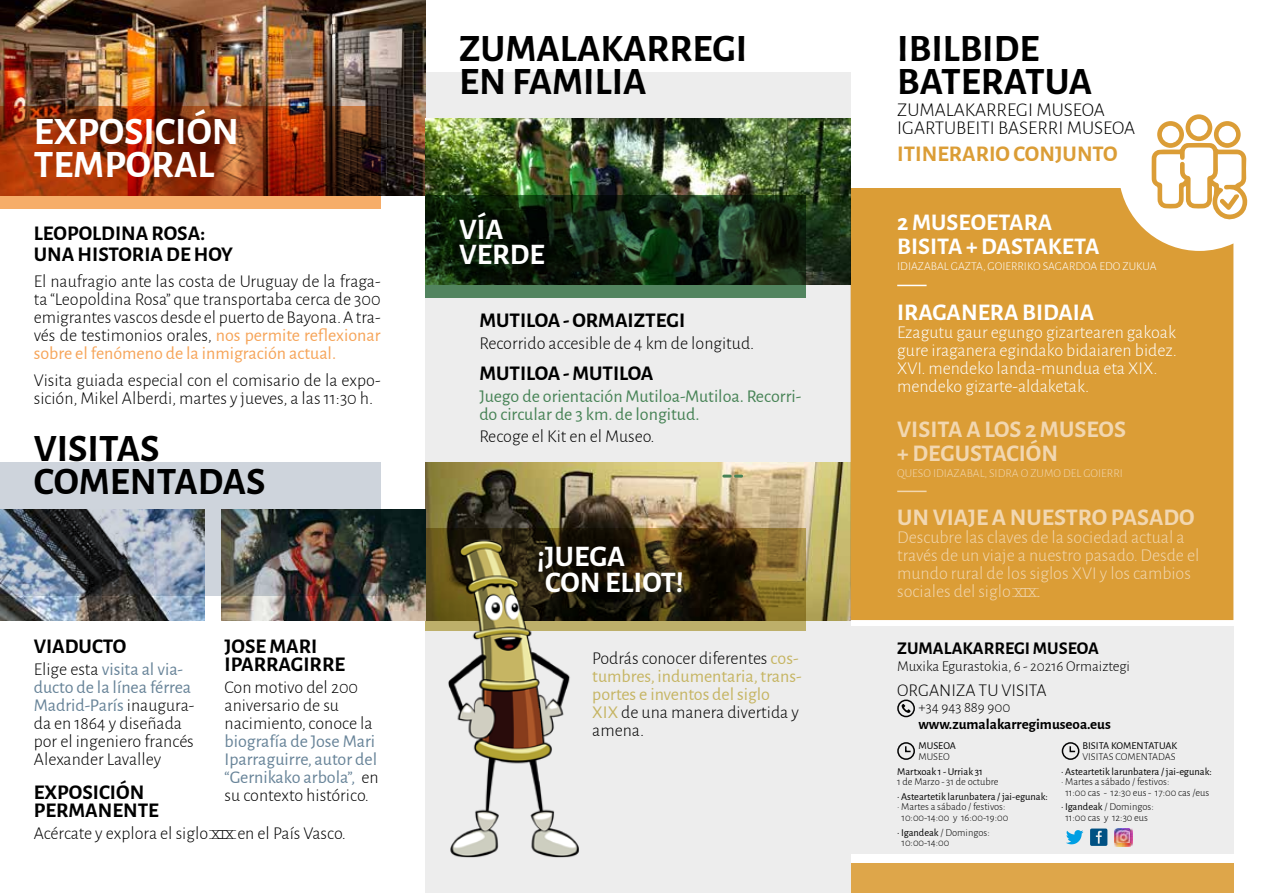
<style>
.page{position:relative;width:1276px;height:893px;background:#fff}
.page>*{position:absolute;margin:0;border:0;box-sizing:border-box;transform-origin:0 0}
.t1{font:700 39px/33px "Alegreya Sans";color:#000}
.t2{font:700 39px/33px "Alegreya Sans";color:#fff}
.t3{font:700 30px/25.5px "Alegreya Sans";color:#fff}
.t4{font:700 24px/24px "Alegreya Sans";color:#f2d7b0}
.t5{font:700 24px/24px "Alegreya Sans";color:#fff}
.t6{font:700 22.5px "Alegreya Sans";color:#db9d36}
.t7{font:700 21px/21px "Alegreya Sans";color:#000}
.t8{font:300 19.5px/18px "Alegreya Sans";color:#000}
.t9{font:300 18px/18px "Alegreya Sans";color:#000}
.t10{font:300 18px/18px "Alegreya Sans";color:#f2d7b0}
.t11{font:300 18px/18px "Alegreya Sans";color:#fff}
.t12{font:18px/18px "Alegreya Sans";color:#c6b563}
.t13{font:18px/18px "Alegreya Sans";color:#478356}
.t14{font:18px/18px "Alegreya Sans";color:#678398}
.t15{font:700 18px "Alegreya Sans";color:#000}
.t16{font:300 15px "Alegreya Sans";color:#000}
.t17{font:700 15px "Alegreya Sans";color:#000}
.t18{font:300 12px "Alegreya Sans";color:#fff}
.t19{font:300 12px "Alegreya Sans";color:#f2d7b0}
.t20{font:300 10.5px/10.5px "Alegreya Sans";color:#000;text-align:center}
.t21{font:10.5px "Alegreya Sans";color:#000}
.s1{font-weight:400;color:#f6a458}
.s2{font-weight:400;color:#678398}
.s3{font-weight:300;color:#000}
.s4{font-weight:400}
</style>
<div class="page">
<div style="left:425px;top:72px;width:425px;height:821px;background:#ededed"></div>
<img style="left:0;top:0;width:425px;height:196px">
<img style="left:0;top:106px;width:381px;height:102px">
<img style="left:425px;top:463px;width:425px;height:157px">
<svg style="left:724px;top:475px;width:17px;height:3px"></svg>
<img style="left:425px;top:118px;width:425px;height:167px">
<svg style="left:425px;top:196px;width:381px;height:102px;background:#19311b"></svg>
<svg style="left:425px;top:528px;width:381px;height:102px;background:#4c3f1c"></svg>
<img style="left:0;top:595px;width:204px;height:25px">
<img style="left:221px;top:509px;width:204px;height:111px">
<img style="left:0;top:462px;width:381px;height:133px">
<div style="left:850px;top:863px;width:383px;height:30px;background:#dea64a"></div>
<div style="left:850px;top:626px;width:383px;height:227px;background:#ededed"></div>
<img style="left:425px;top:529px;width:166px;height:329px">
<svg style="left:897px;top:742px;width:18px;height:18px"></svg>
<svg style="left:1061px;top:742px;width:19px;height:18px"></svg>
<div style="left:897px;top:699px;width:18px;height:18px;border:2px solid #020203;border-radius:50%"></div>
<svg style="left:901px;top:704px;width:9px;height:9px"></svg>
<div style="left:850px;top:188px;width:383px;height:432px;background:#db9d36"></div>
<svg style="left:1151px;top:114px;width:96px;height:107px"></svg>
<svg style="left:897px;top:285px;width:29px;height:1px"></svg>
<svg style="left:897px;top:491px;width:29px;height:1px"></svg>
<svg style="left:1066px;top:830px;width:17px;height:14px"></svg>
<svg style="left:1090px;top:828px;width:17px;height:18px"></svg>
<svg style="left:1114px;top:828px;width:18px;height:18px"></svg>
<h1 class="t2" style="left:34px;top:112px;width:207px">EXPOSICIÓN<br>TEMPORAL</h1>
<p class="t7" style="left:34px;top:221px;width:201px">LEOPOLDINA ROSA:<br>UNA HISTORIA DE HOY</p>
<p class="t9" style="left:34px;top:272px;width:348px;text-align:justify">El naufragio ante las costa de Uruguay de la fraga&shy;ta “Leopoldina Rosa” que transportaba cerca de 300 emigrantes vascos desde el puerto de Bayona. A tra&shy;vés de testimonios orales, <span class="s1">nos permite reflexionar sobre el fenómeno de la inmigración actual.</span></p>
<p class="t9" style="left:34px;top:370px;width:348px">Visita guiada especial con el comisario de la expo&shy;sición, Mikel Alberdi, martes y jueves, a las 11:30 h.</p>
<h1 class="t1" style="left:34px;top:430px;width:233px">VISITAS<br>COMENTADAS</h1>
<p class="t7" style="left:34px;top:634px;width:94px">VIADUCTO</p>
<p class="t9" style="left:34px;top:660px;width:162px">Elige esta <span class="s2">visita al via&shy;ducto de la línea férrea<br>Madrid-París</span> inaugura&shy;da en 1864 y diseñada por el ingeniero francés<br>Alexander Lavalley</p>
<p class="t7" style="left:225px;top:636px;width:122px;line-height:18px">JOSE MARI<br>IPARRAGIRRE</p>
<p class="t9" style="left:225px;top:678px;width:150px">Con motivo del 200 aniversario de su nacimiento, conoce la</p>
<p class="t14" style="left:225px;top:731px;width:156px">biografía de Jose Mari<br>Iparraguirre, autor del “Gernikako arbola”, <span class="s3">en</span></p>
<p class="t7" style="left:34px;top:780px;width:112px">EXPOSICIÓN</p>
<p class="t9" style="left:225px;top:786px;width:146px">su contexto histórico.</p>
<p class="t7" style="left:34px;top:798px;width:127px">PERMANENTE</p>
<p class="t9" style="left:34px;top:823px;width:314px">Acércate y explora el siglo XIX en el País Vasco.</p>
<h1 class="t1" style="left:459px;top:29px;width:290px">ZUMALAKARREGI<br>EN FAMILIA</h1>
<h2 class="t3" style="left:459px;top:214px;width:87px">VÍA<br>VERDE</h2>
<p class="t7" style="left:479px;top:308px;width:207px">MUTILOA - ORMAIZTEGI</p>
<p class="t9" style="left:479px;top:334px;width:276px">Recorrido accesible de 4 km de longitud.</p>
<p class="t7" style="left:479px;top:361px;width:176px">MUTILOA - MUTILOA</p>
<p class="t13" style="left:479px;top:386px;width:323px">Juego de orientación Mutiloa-Mutiloa. Recorri&shy;do circular de 3 km. de longitud.</p>
<p class="t9" style="left:479px;top:427px;width:177px">Recoge el Kit en el Museo.</p>
<h2 class="t3" style="left:537px;top:542px;width:148px">¡JUEGA<br>CON ELIOT!</h2>
<p class="t12" style="left:592px;top:648px;width:211px"><span class="s3">Podrás conocer diferentes</span> cos&shy;tumbres, indumentaria, trans&shy;portes e inventos del siglo<br>XIX <span class="s3">de una manera divertida y amena.</span></p>
<h1 class="t1" style="left:897px;top:30px;width:197px">IBILBIDE<br>BATERATUA</h1>
<p class="t8" style="left:897px;top:101px;width:240px">ZUMALAKARREGI MUSEOA<br>IGARTUBEITI BASERRI MUSEOA</p>
<p class="t6" style="left:897px;top:137px;width:222px">ITINERARIO CONJUNTO</p>
<h3 class="t5" style="left:897px;top:208px;width:204px">2 MUSEOETARA<br>BISITA + DASTAKETA</h3>
<p class="t18" style="left:897px;top:258px;width:261px">IDIAZABAL GAZTA, GOIERRIKO SAGARDOA EDO ZUKUA</p>
<h3 class="t5" style="left:897px;top:299px;width:198px">IRAGANERA BIDAIA</h3>
<p class="t11" style="left:897px;top:323px;width:281px">Ezagutu gaur egungo gizartearen gakoak gure iraganera egindako bidaiaren bidez.<br>XVI. mendeko landa-mundua eta XIX. mendeko gizarte-aldaketak.</p>
<h3 class="t4" style="left:897px;top:415px;width:230px">VISITA A LOS 2 MUSEOS + DEGUSTACIÓN</h3>
<p class="t19" style="left:897px;top:465px;width:227px">QUESO IDIAZABAL, SIDRA O ZUMO DEL GOIERRI</p>
<h3 class="t4" style="left:897px;top:504px;width:299px">UN VIAJE A NUESTRO PASADO</h3>
<p class="t10" style="left:897px;top:528px;width:304px">Descubre las claves de la sociedad actual a través de un viaje a nuestro pasado. Desde el mundo rural de los siglos XVI y los cambios sociales del siglo XIX.</p>
<p class="t15" style="left:897px;top:635px;width:203px">ZUMALAKARREGI MUSEOA</p>
<p class="t16" style="left:897px;top:656px;width:234px">Muxika Egurastokia, 6 - 20216 Ormaiztegi</p>
<p class="t9" style="left:897px;top:680px;width:151px">ORGANIZA TU VISITA</p>
<p class="t16" style="left:918px;top:698px;width:93px">+34 943 889 900</p>
<p class="t17" style="left:918px;top:713px;width:194px">www.zumalakarregimuseoa.eus</p>
<p class="t21" style="left:918px;top:739px;width:39px">MUSEOA</p>
<p class="t20" style="left:918px;top:751px;width:33px">MUSEO</p>
<p class="t21" style="left:897px;top:764px;width:87px">Martxoak 1 - Urriak 31</p>
<p class="t20" style="left:897px;top:776px;width:103px">1 de Marzo - 31 de octubre</p>
<p class="t21" style="left:897px;top:789px;width:152px">· Asteartetik larunbatera / jai-egunak:</p>
<p class="t20" style="left:897px;top:801px;width:112px">· Martes a sábado / festivos:<br>10:00-14:00 y 16:00-19:00</p>
<p class="t20" style="left:901px;top:827px;width:90px;text-align:left;text-indent:-4px"><span class="s4">· Igandeak</span> / Domingos:<br>10:00-14:00</p>
<p class="t21" style="left:1082px;top:739px;width:96px">BISITA KOMENTATUAK</p>
<p class="t20" style="left:1082px;top:751px;width:95px">VISITAS COMENTADAS</p>
<p class="t21" style="left:1061px;top:764px;width:152px">· Asteartetik larunbatera / jai-egunak:</p>
<p class="t20" style="left:1065px;top:776px;width:145px;text-align:left;text-indent:-4px">· Martes a sábado / festivos:<br>11:00 cas - 12:30 eus - 17:00 cas /eus</p>
<p class="t20" style="left:1061px;top:801px;width:94px"><span class="s4">· Igandeak</span> / Domingos:<br>11:00 cas y 12:30 eus</p>
</div>
